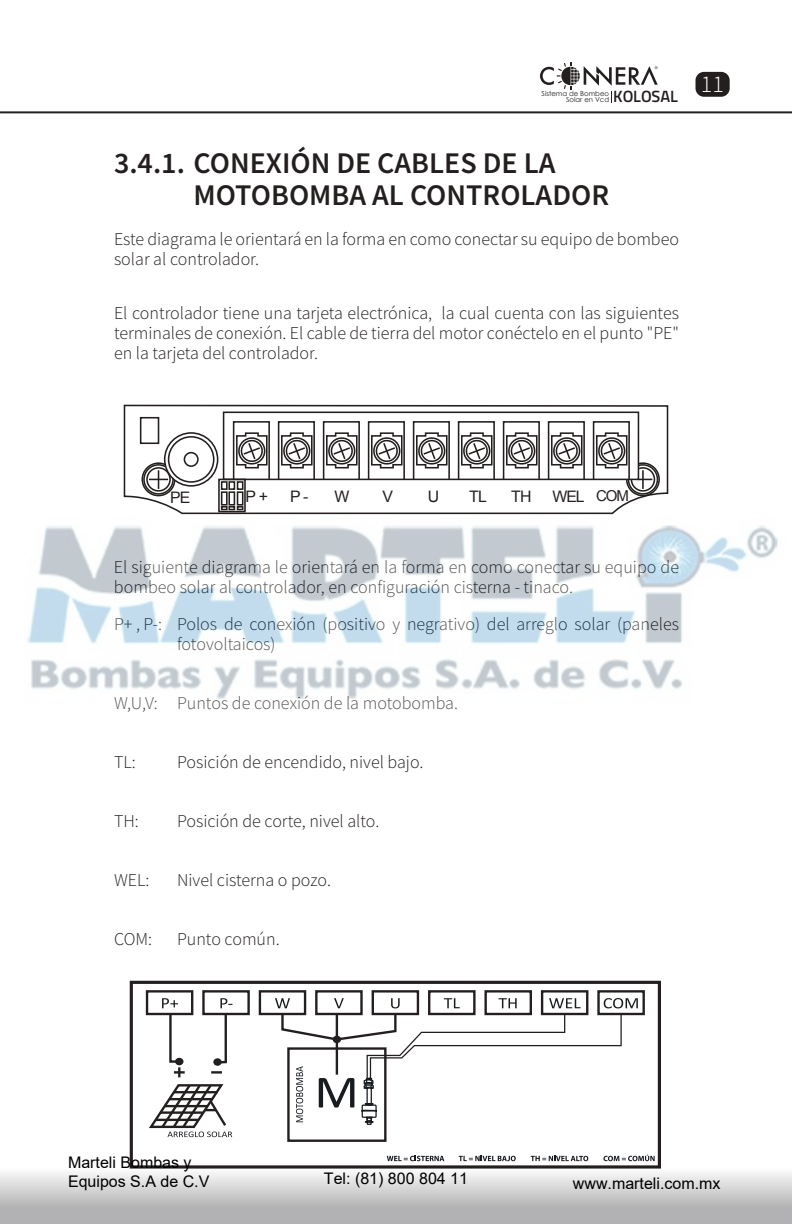
<style>
.page{position:relative;width:792px;height:1224px;background:#fff}
.page>*{position:absolute;margin:0;border:0;box-sizing:border-box;transform-origin:0 0}
.t1{font:600 30px/32px "Source Sans Pro";color:#241f1f}
.t2{font:300 24px "Source Sans Pro";color:#fff}
.t3{font:300 18px/20px "Source Sans Pro";color:#241f1f}
.t4{font:600 16.4px "Titillium Web";letter-spacing:-.005em;color:#241f1f}
.t5{font:16px/19.2px "Arial";color:#000}
.t6{font:15.8px "Arial";letter-spacing:-.05em;color:#241f1f}
.t7{font:7px "Century Gothic";color:#241f1f}
.s1{font-size:15px}
</style>
<div class="page">
<div style="left:696px;top:72px;width:34px;height:25px;background:#241f1f;border-radius:8px"></div>
<div style="left:0;top:1167px;width:792px;height:57px;background:linear-gradient(to bottom,#f9f9f9,#a2a1a3)"></div>
<hr style="left:0;top:111px;width:792px;height:2px;background:#241f1f">
<svg style="left:540px;top:62px;width:118px;height:40px"></svg>
<svg style="left:123px;top:404px;width:546px;height:111px"></svg>
<div style="left:168px;top:436px;width:47px;height:47px;border:2px solid #241f1f;border-radius:50%"></div>
<div style="left:184px;top:452px;width:15px;height:15px;border:2px solid #241f1f;border-radius:50%"></div>
<div style="left:164px;top:432px;width:54px;height:55px;border:2px solid #241f1f;border-radius:50%"></div>
<svg style="left:141px;top:462px;width:35px;height:35px"></svg>
<div style="left:223px;top:412px;width:416px;height:68px;border:2px solid #241f1f"></div>
<svg style="left:371px;top:432px;width:31px;height:37px"></svg>
<div style="left:368px;top:421px;width:37px;height:59px;border:2px solid #241f1f"></div>
<svg style="left:326px;top:432px;width:31px;height:37px"></svg>
<div style="left:323px;top:421px;width:37px;height:59px;border:2px solid #241f1f"></div>
<svg style="left:281px;top:432px;width:31px;height:37px"></svg>
<div style="left:278px;top:421px;width:37px;height:59px;border:2px solid #241f1f"></div>
<svg style="left:236px;top:432px;width:31px;height:37px"></svg>
<div style="left:233px;top:421px;width:37px;height:59px;border:2px solid #241f1f"></div>
<svg style="left:551px;top:432px;width:31px;height:37px"></svg>
<div style="left:548px;top:421px;width:37px;height:59px;border:2px solid #241f1f"></div>
<svg style="left:595px;top:432px;width:66px;height:65px"></svg>
<div style="left:593px;top:421px;width:37px;height:59px;border:2px solid #241f1f"></div>
<svg style="left:506px;top:432px;width:31px;height:37px"></svg>
<div style="left:503px;top:421px;width:37px;height:59px;border:2px solid #241f1f"></div>
<svg style="left:461px;top:432px;width:31px;height:37px"></svg>
<div style="left:458px;top:421px;width:37px;height:59px;border:2px solid #241f1f"></div>
<svg style="left:416px;top:432px;width:31px;height:37px"></svg>
<div style="left:413px;top:421px;width:37px;height:59px;border:2px solid #241f1f"></div>
<div style="left:140px;top:417px;width:19px;height:27px;border:2px solid #241f1f"></div>
<div style="left:218px;top:479px;width:28px;height:33px;border:2px solid #241f1f"></div>
<div style="left:237px;top:491px;width:6px;height:15px;border:2px solid #241f1f"></div>
<div style="left:228px;top:491px;width:7px;height:15px;border:2px solid #241f1f"></div>
<div style="left:221px;top:491px;width:7px;height:15px;border:2px solid #241f1f"></div>
<div style="left:237px;top:481px;width:6px;height:9px;border:2px solid #241f1f"></div>
<div style="left:228px;top:481px;width:7px;height:9px;border:2px solid #241f1f"></div>
<div style="left:221px;top:481px;width:7px;height:9px;border:2px solid #241f1f"></div>
<svg style="left:221px;top:506px;width:22px;height:4px"></svg>
<div style="left:130px;top:981px;width:531px;height:188px;border:3px solid #241f1f"></div>
<div style="left:146px;top:990px;width:47px;height:25px;border:2px solid #241f1f"></div>
<div style="left:202px;top:990px;width:48px;height:25px;border:2px solid #241f1f"></div>
<div style="left:259px;top:990px;width:47px;height:25px;border:2px solid #241f1f"></div>
<div style="left:315px;top:990px;width:48px;height:25px;border:2px solid #241f1f"></div>
<div style="left:372px;top:990px;width:47px;height:25px;border:2px solid #241f1f"></div>
<div style="left:428px;top:990px;width:48px;height:25px;border:2px solid #241f1f"></div>
<div style="left:484px;top:990px;width:48px;height:25px;border:2px solid #241f1f"></div>
<div style="left:541px;top:990px;width:47px;height:25px;border:2px solid #241f1f"></div>
<div style="left:597px;top:990px;width:48px;height:25px;border:2px solid #241f1f"></div>
<div style="left:287px;top:1047px;width:100px;height:95px;border:2px solid #241f1f"></div>
<svg style="left:147px;top:998px;width:86px;height:139px"></svg>
<svg style="left:275px;top:998px;width:363px;height:128px"></svg>
<svg style="left:459px;top:1156px;width:57px;height:5px"></svg>
<svg style="left:387px;top:1156px;width:57px;height:5px"></svg>
<svg style="left:531px;top:1156px;width:57px;height:5px"></svg>
<svg style="left:603px;top:1155px;width:52px;height:6px"></svg>
<img style="left:27px;top:525px;width:751px;height:174px">
<p class="t7" style="left:542px;top:89px;width:69px">Sistema de Bombeo</p>
<p class="t7" style="left:566px;top:95px;width:44px">Solar en Vcd</p>
<p class="t4" style="left:613px;top:84px;width:66px">KOLOSAL</p>
<h1 class="t1" style="left:194px;top:146px;width:417px;text-indent:-80px">3.4.1. CONEXIÓN DE CABLES DE LA<br>MOTOBOMBA AL CONTROLADOR</h1>
<p class="t3" style="left:114px;top:229px;width:567px">Este diagrama le orientará en la forma en como conectar su equipo de bombeo solar al controlador.</p>
<p class="t3" style="left:114px;top:303px;width:567px;text-align:justify">El controlador tiene una tarjeta electrónica, la cual cuenta con las siguientes terminales de conexión. El cable de tierra del motor conéctelo en el punto "PE" en la tarjeta del controlador.</p>
<h2 class="t2" style="left:701px;top:69px;width:24px">11</h2>
<p class="t6" style="left:170px;top:487px;width:22px">PE</p>
<p class="t6" style="left:246px;top:486px;width:24px">P +</p>
<p class="t6" style="left:290px;top:486px;width:20px">P -</p>
<p class="t6" style="left:334px;top:486px;width:16px">W</p>
<p class="t6" style="left:382px;top:486px;width:12px">V</p>
<p class="t6" style="left:428px;top:486px;width:13px">U</p>
<p class="t6" style="left:469px;top:486px;width:19px">TL</p>
<p class="t6" style="left:511px;top:486px;width:22px">TH</p>
<p class="t6" style="left:553px;top:486px;width:78px">WEL <span class="s1">COM</span></p>
<p class="t3" style="left:114px;top:557px;width:567px">El siguiente diagrama le orientará en la forma en como conectar su equipo de bombeo solar al controlador, en configuración cisterna - tinaco.</p>
<p class="t3" style="left:177px;top:614px;width:504px;text-indent:-63px">P+ , P-: Polos de conexión (positivo y negrativo) del arreglo solar (paneles fotovoltaicos)</p>
<p class="t3" style="left:114px;top:693px;width:343px">W,U,V: Puntos de conexión de la motobomba.</p>
<p class="t3" style="left:114px;top:752px;width:23px">TL:</p>
<p class="t3" style="left:177px;top:752px;width:246px">Posición de encendido, nivel bajo.</p>
<p class="t3" style="left:114px;top:811px;width:26px">TH:</p>
<p class="t3" style="left:177px;top:811px;width:201px">Posición de corte, nivel alto.</p>
<p class="t3" style="left:114px;top:870px;width:37px">WEL:</p>
<p class="t3" style="left:177px;top:870px;width:153px">Nivel cisterna o pozo.</p>
<p class="t3" style="left:114px;top:929px;width:40px">COM:</p>
<p class="t3" style="left:177px;top:929px;width:102px">Punto común.</p>
<p class="t5" style="left:68px;top:1153px;width:143px">Marteli Bombas y<br>Equipos S.A de C.V</p>
<p class="t5" style="left:324px;top:1168px;width:146px">Tel: (81) 800 804 11</p>
<p class="t5" style="left:573px;top:1174px;width:149px">www.marteli.com.mx</p>
</div>
